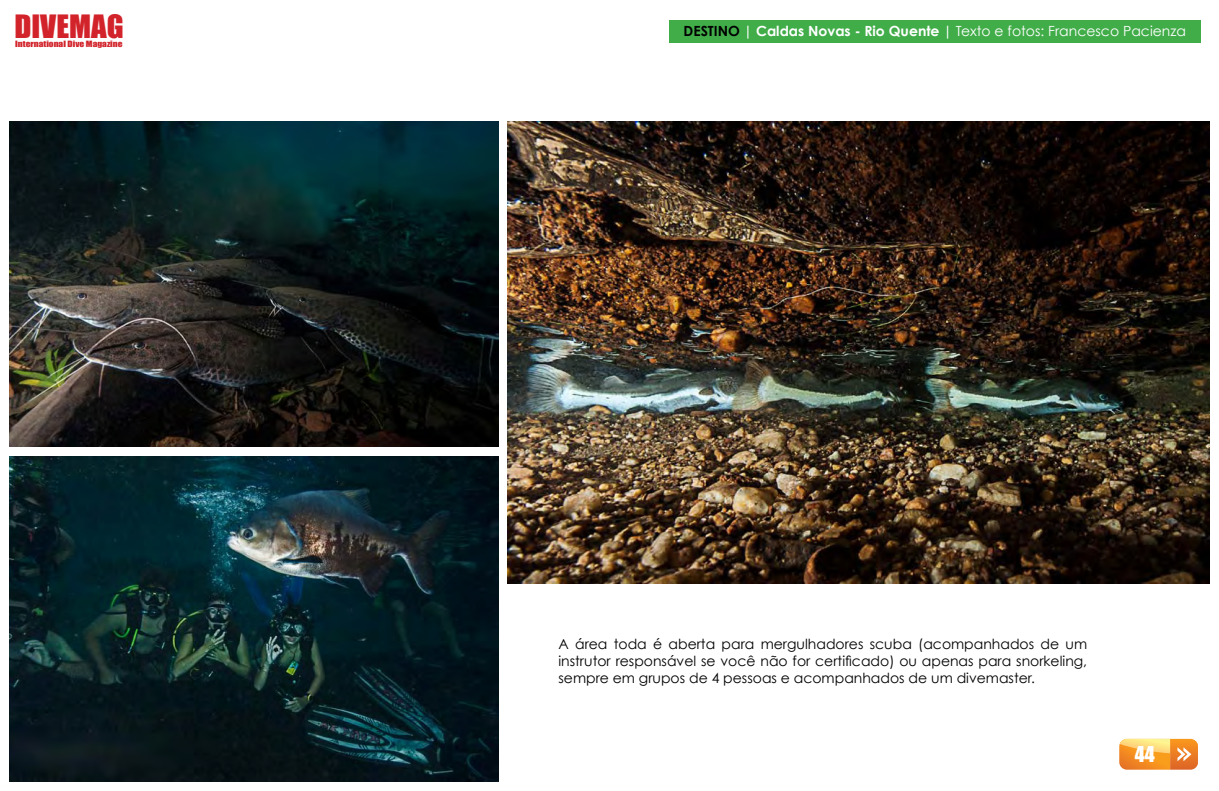
<style>
.page{position:relative;width:1219px;height:791px;background:#fff}
.page>*{position:absolute;margin:0;border:0;box-sizing:border-box;transform-origin:0 0}
.t1{font:29.5px "Impact";color:#d2232a;scale:1.04 1}
.t2{font:20px "Impact";color:#fff}
.t3{font:14px/16.8px "Century Gothic";color:#000;text-align:justify}
.t4{font:14px "Century Gothic";color:#fff}
.t5{font:8px "Impact";color:#d2232a;scale:1.18 1}
.s1{font-weight:700;color:#000}
.s2{font-weight:700}
</style>
<div class="page">
<svg style="left:1119px;top:739px;width:79px;height:31px;background:#f4a244"></svg>
<img style="left:10px;top:122px;width:488px;height:324px">
<img style="left:507px;top:122px;width:702px;height:462px">
<img style="left:10px;top:456px;width:488px;height:325px">
<div style="left:669px;top:20px;width:531px;height:22px;background:#41ad49"></div>
<h1 class="t1" style="left:14px;top:3px;width:107px">DIVemAg</h1>
<p class="t5" style="left:15px;top:38px;width:93px">International Dive magazine</p>
<p class="t4" style="left:684px;top:23px;width:504px"><span class="s1">DESTINO</span> <span class="s2">| Caldas Novas - Rio Quente |</span> Texto e fotos: Francesco Pacienza</p>
<p class="t3" style="left:558px;top:636px;width:530px">A área toda é aberta para mergulhadores scuba (acompanhados de um instrutor responsável se você não for certificado) ou apenas para snorkeling, sempre em grupos de 4 pessoas e acompanhados de um divemaster.</p>
<h2 class="t2" style="left:1135px;top:739px;width:21px">44</h2>
</div>
